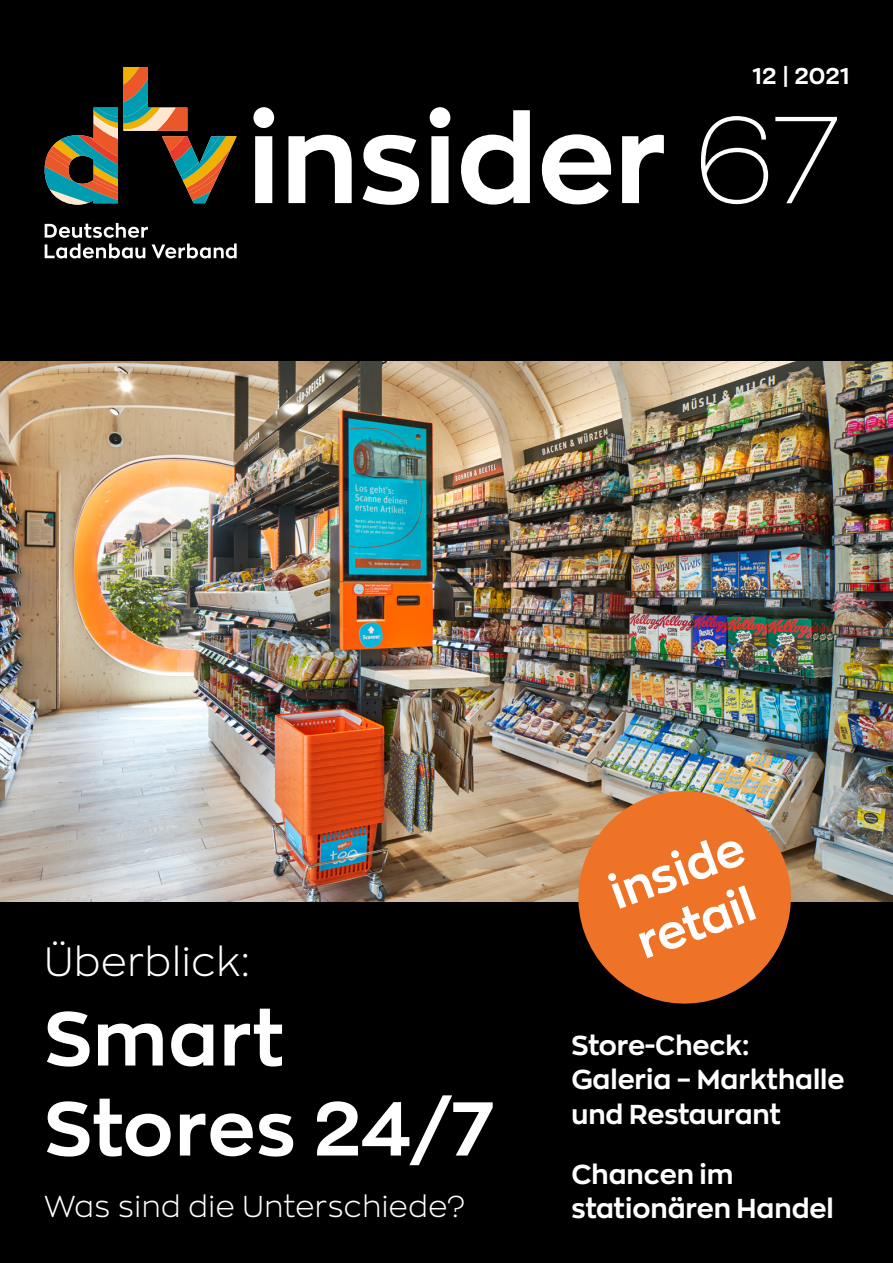
<style>
.page{position:relative;width:893px;height:1263px;background:#fff}
.page>*{position:absolute;margin:0;border:0;box-sizing:border-box;transform-origin:0 0}
.t1{font:100 122.4px "Zona Pro";color:#fff}
.t2{font:700 75px/90px "Zona Pro";letter-spacing:.02em;color:#fff}
.t3{font:700 46.5px "Zona Pro";color:#fff}
.t4{font:300 40.5px "Zona Pro";letter-spacing:.02em;color:#fff}
.t5{font:300 30px "Zona Pro";letter-spacing:.02em;color:#fff}
.t6{font:700 27px/34.5px "Zona Pro";color:#fff}
.t7{font:700 22.5px "Zona Pro";letter-spacing:.015em;color:#fff}
</style>
<div class="page">
<div style="left:0;top:0;width:893px;height:361px;background:#000"></div>
<div style="left:0;top:902px;width:893px;height:361px;background:#000"></div>
<img style="left:0;top:361px;width:893px;height:541px">
<svg style="left:253px;top:107px;width:411px;height:98px"></svg>
<svg style="left:565px;top:777px;width:240px;height:227px;background:#be6b34"></svg>
<svg style="left:45px;top:223px;width:192px;height:35px"></svg>
<svg style="left:45px;top:67px;width:192px;height:138px"></svg>
<p class="t7" style="left:752px;top:61px;width:98px">12 | 2021</p>
<p class="t1" style="left:694px;top:79px;width:149px">67</p>
<p class="t4" style="left:44px;top:934px;width:206px">Überblick:</p>
<p class="t2" style="left:44px;top:991px;width:452px">Smart<br>Stores 24/7</p>
<p class="t5" style="left:44px;top:1187px;width:422px">Was sind die Unterschiede?</p>
<p class="t3" style="left:601px;top:865px;width:141px;rotate:-20deg">inside</p>
<p class="t3" style="left:628px;top:914px;width:123px;rotate:-20deg">retail</p>
<p class="t6" style="left:571px;top:1027px;width:274px">Store-Check:<br>Galeria – Markthalle und Restaurant</p>
<p class="t6" style="left:571px;top:1156px;width:264px">Chancen im stationären Handel</p>
</div>
